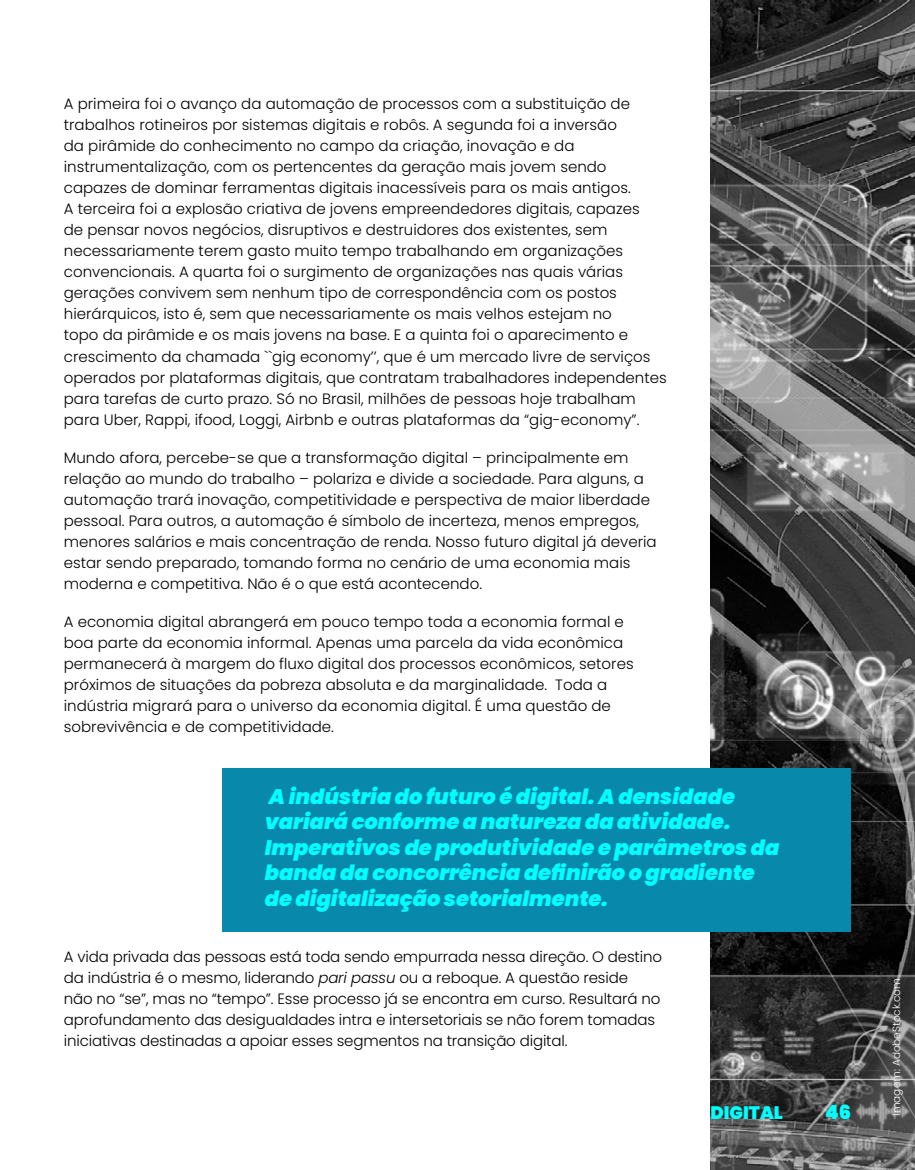
<style>
.page{position:relative;width:915px;height:1170px;background:#fff}
.page>*{position:absolute;margin:0;border:0;box-sizing:border-box;transform-origin:0 0}
.t1{font:italic 900 21px/25.5px "Poppins";color:#0ff}
.t2{font:900 19.5px "Poppins";color:#0ff}
.t3{font:900 18px "Poppins";color:#0ff}
.t4{font:300 15px/21px "Poppins";color:#000}
.t5{font:300 10.5px "Poppins";color:#fff}
.s1{font-style:italic}
</style>
<div class="page">
<img style="left:710px;top:0;width:204px;height:1169px">
<div style="left:222px;top:767px;width:628px;height:164px;background:#0888ab"></div>
<p class="t4" style="left:64px;top:94px;width:604px">A primeira foi o avanço da automação de processos com a substituição de trabalhos rotineiros por sistemas digitais e robôs. A segunda foi a inversão<br>da pirâmide do conhecimento no campo da criação, inovação e da instrumentalização, com os pertencentes da geração mais jovem sendo capazes de dominar ferramentas digitais inacessíveis para os mais antigos.<br>A terceira foi a explosão criativa de jovens empreendedores digitais, capazes<br>de pensar novos negócios, disruptivos e destruidores dos existentes, sem necessariamente terem gasto muito tempo trabalhando em organizações convencionais. A quarta foi o surgimento de organizações nas quais várias gerações convivem sem nenhum tipo de correspondência com os postos hierárquicos, isto é, sem que necessariamente os mais velhos estejam no<br>topo da pirâmide e os mais jovens na base. E a quinta foi o aparecimento e crescimento da chamada ``gig economy’’, que é um mercado livre de serviços operados por plataformas digitais, que contratam trabalhadores independentes para tarefas de curto prazo. Só no Brasil, milhões de pessoas hoje trabalham para Uber, Rappi, ifood, Loggi, Airbnb e outras plataformas da “gig-economy”.</p>
<p class="t4" style="left:64px;top:447px;width:594px">Mundo afora, percebe-se que a transformação digital – principalmente em relação ao mundo do trabalho – polariza e divide a sociedade. Para alguns, a automação trará inovação, competitividade e perspectiva de maior liberdade pessoal. Para outros, a automação é símbolo de incerteza, menos empregos, menores salários e mais concentração de renda. Nosso futuro digital já deveria estar sendo preparado, tomando forma no cená rio de uma economia mais moderna e competitiva. Não é o que está acontecendo.</p>
<p class="t4" style="left:64px;top:611px;width:571px">A economia digital abrangerá em pouco tempo toda a economia formal e boa parte da economia informal. Apenas uma parcela da vida econômica permanecerá à margem do fluxo digital dos processos econômicos, setores próximos de situações da pobreza absoluta e da marginalidade. Toda a indústria migrará para o universo da economia digital. É uma questão de sobrevivência e de competitividade.</p>
<h1 class="t1" style="left:265px;top:783px;width:516px">A indústria do futuro é digital. A densidade variará conforme a natureza da atividade.<br>Imperativos de produtividade e parâmetros da banda da concorrência definirão o gradiente de digitalização setorialmente.</h1>
<p class="t4" style="left:64px;top:946px;width:599px">A vida privada das pessoas está toda sendo empurrada nessa direção. O destino da indústria é o mesmo, liderando <span class="s1">pari passu</span> ou a reboque. A questão reside<br>não no “se”, mas no “tempo”. Esse processo já se encontra em curso. Resultará no aprofundamento das desigualdades intra e intersetoriais se não forem tomadas iniciativas destinadas a apoiar esses segmentos na transição digital.</p>
<p class="t3" style="left:710px;top:1102px;width:74px">DIGITAL</p>
<h2 class="t2" style="left:824px;top:1100px;width:28px">46</h2>
<p class="t5" style="left:889px;top:1115px;width:139px;rotate:-90deg">Imagem: AdobeStock.com</p>
</div>
